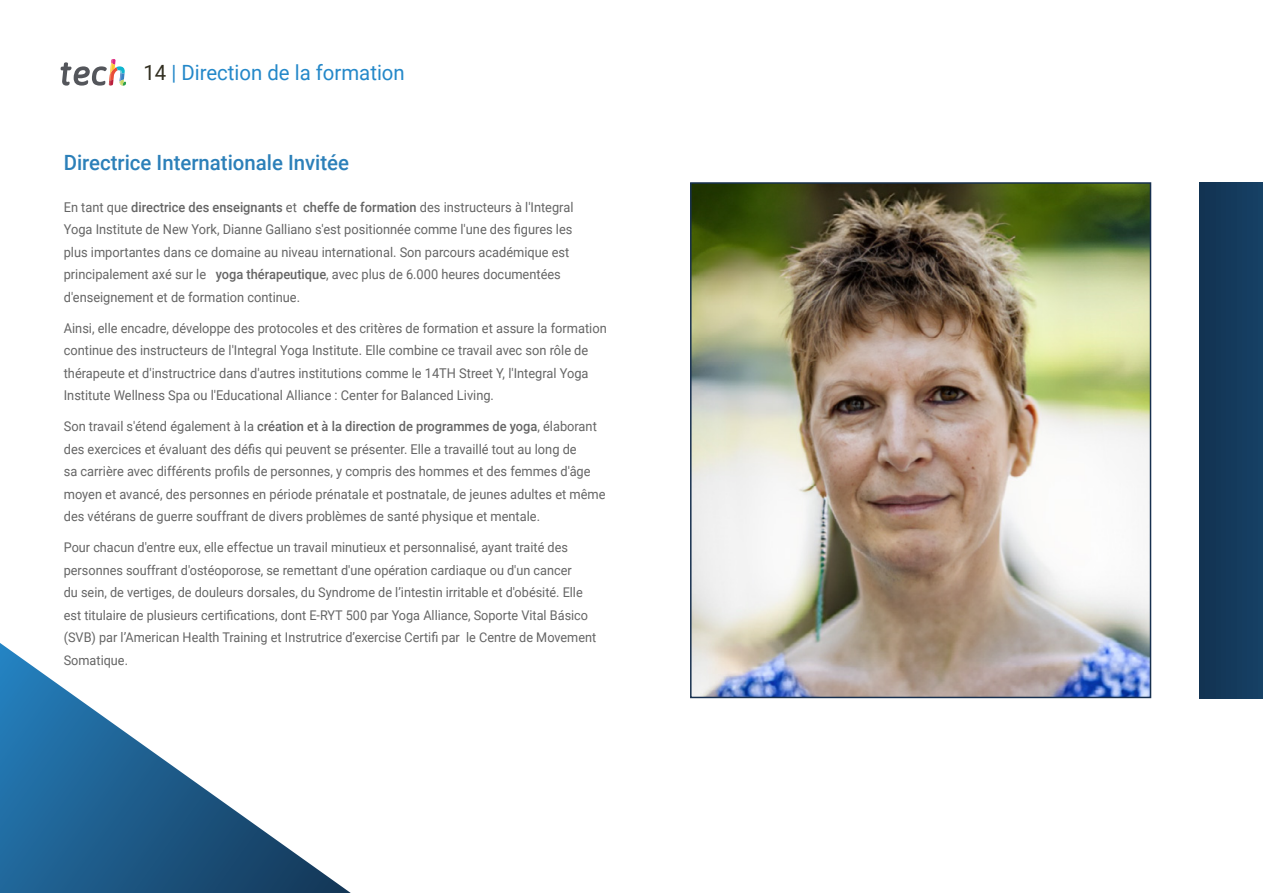
<style>
.page{position:relative;width:1263px;height:893px;background:#fff}
.page>*{position:absolute;margin:0;border:0;box-sizing:border-box;transform-origin:0 0}
.t1{font:500 21px "Roboto";color:#2c80b9}
.t2{font:21px "Roboto";color:#2488c9}
.t3{font:13.5px/22.5px "Roboto";color:#656565;scale:.95 1}
.t4{font:13.35px/22.5px "Roboto";color:#656565;scale:.95 1}
.s1{color:#312e20}
.s2{font-weight:500}
</style>
<div class="page">
<div style="left:1199px;top:182px;width:64px;height:516px;background:#14395b"></div>
<svg style="left:61px;top:59px;width:65px;height:27px"></svg>
<img style="left:693px;top:185px;width:455px;height:510px">
<div style="left:690px;top:182px;width:461px;height:516px;border:2px solid #17304f"></div>
<svg style="left:0;top:643px;width:351px;height:250px"></svg>
<h1 class="t2" style="left:144px;top:57px;width:263px"><span class="s1">14</span> | Direction de la formation</h1>
<h1 class="t1" style="left:64px;top:148px;width:287px">Directrice Internationale Invitée</h1>
<p class="t3" style="left:64px;top:195px;width:538px">En tant que <span class="s2">directrice des enseignants</span> et <span class="s2">cheffe de formation</span> des instructeurs à l'Integral Yoga Institute de New York, Dianne Galliano s'est positionnée comme l'une des figures les plus importantes dans ce domaine au niveau international. Son parcours académique est principalement axé sur le <span class="s2">yoga thérapeutique</span>, avec plus de 6.000 heures documentées d'enseignement et de formation continue.</p>
<p class="t3" style="left:64px;top:316px;width:573px">Ainsi, elle encadre, développe des protocoles et des critères de formation et assure la formation continue des instructeurs de l'Integral Yoga Institute. Elle combine ce travail avec son rôle de thérapeute et d'instructrice dans d'autres institutions comme le 14TH Street Y, l'Integral Yoga Institute Wellness Spa ou l'Educational Alliance : Center for Balanced Living.</p>
<p class="t3" style="left:64px;top:415px;width:572px">Son travail s'étend également à la <span class="s2">création et à la direction de programmes de yoga</span>, élaborant des exercices et évaluant des défis qui peuvent se présenter. Elle a travaillé tout au long de<br>sa carrière avec différents profils de personnes, y compris des hommes et des femmes d'âge moyen et avancé, des personnes en période prénatale et postnatale, de jeunes adultes et même des vétérans de guerre souffrant de divers problèmes de santé physique et mentale.</p>
<p class="t4" style="left:64px;top:536px;width:562px">Pour chacun d'entre eux, elle effectue un travail minutieux et personnalisé, ayant traité des personnes souffrant d'ostéoporose, se remettant d'une opération cardiaque ou d'un cancer<br>du sein, de vertiges, de douleurs dorsales, du Syndrome de l’intestin irritable et d'obésité. Elle est titulaire de plusieurs certifications, dont E-RYT 500 par Yoga Alliance, Soporte Vital Básico (SVB) par l’American Health Training et Instrutrice d’exercise Certifi par le Centre de Movement Somatique.</p>
</div>
